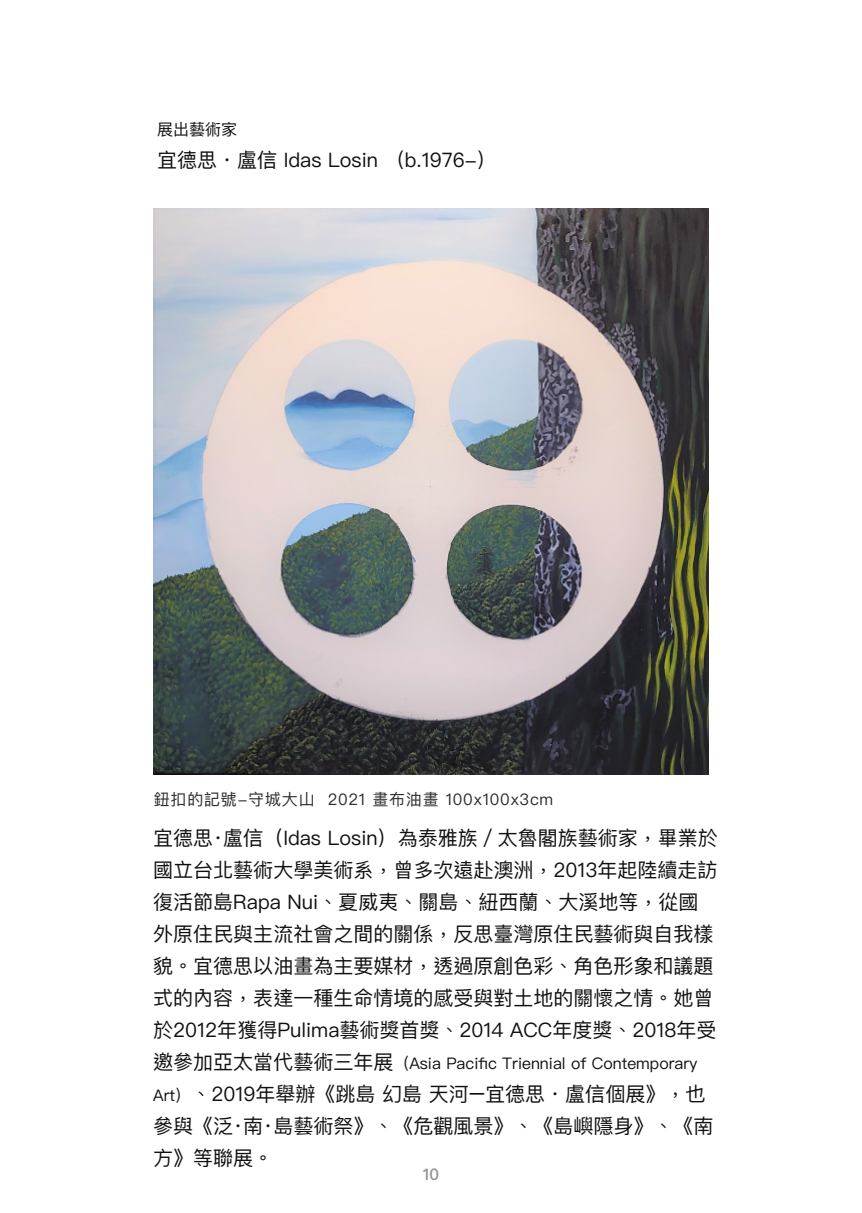
<style>
.page{position:relative;width:862px;height:1213px;background:#fff}
.page>*{position:absolute;margin:0;border:0;box-sizing:border-box;transform-origin:0 0}
.t1{font:20px/32px "Ping Fang TC";color:#121112}
.t2{font:16px "Ping Fang TC";color:#121112}
.t3{font:16px "Ping Fang TC";letter-spacing:.05em;color:#2c2b2d}
.t4{font:600 16px "Ping Fang TC";color:#959499}
.s1{font-size:20px}
.s2{font-size:16px}
</style>
<div class="page">
<img style="left:154px;top:209px;width:554px;height:565px">
<p class="t2" style="left:157px;top:122px;width:81px">展出藝術家</p>
<p class="t1" style="left:157px;top:144px;width:341px">宜德思・盧信 Idas Losin （b.1976-）</p>
<p class="t3" style="left:154px;top:792px;width:401px">鈕扣的記號-守城大山 2021 畫布油畫 100x100x3cm</p>
<p class="t1" style="left:153px;top:822px;width:566px">宜德思‧盧信（Idas Losin）為泰雅族／太魯閣族藝術家，畢業於國立台北藝術大學美術系，曾多次遠赴澳洲，2013年起陸續走訪復活節島Rapa Nui、夏威夷、關島、紐西蘭、大溪地等，從國外原住民與主流社會之間的關係，反思臺灣原住民藝術與自我樣貌。宜德思以油畫為主要媒材，透過原創色彩、角色形象和議題式的內容，表達一種生命情境的感受與對土地的關懷之情。她曾於2012年獲得Pulima藝術獎首獎、2014 ACC年度獎、2018年受</p>
<p class="t2" style="left:153px;top:1055px;width:545px"><span class="s1">邀參加亞太當代藝術三年展</span>（Asia Pacific Triennial of Contemporary</p>
<p class="t1" style="left:153px;top:1078px;width:561px"><span class="s2">Art）</span>、2019年舉辦《跳島 幻島 天河–宜德思・盧信個展》，也參與《泛‧南‧島藝術祭》、《危觀風景》、《島嶼隱身》、《南方》等聯展。</p>
<p class="t4" style="left:423px;top:1167px;width:18px">10</p>
</div>
